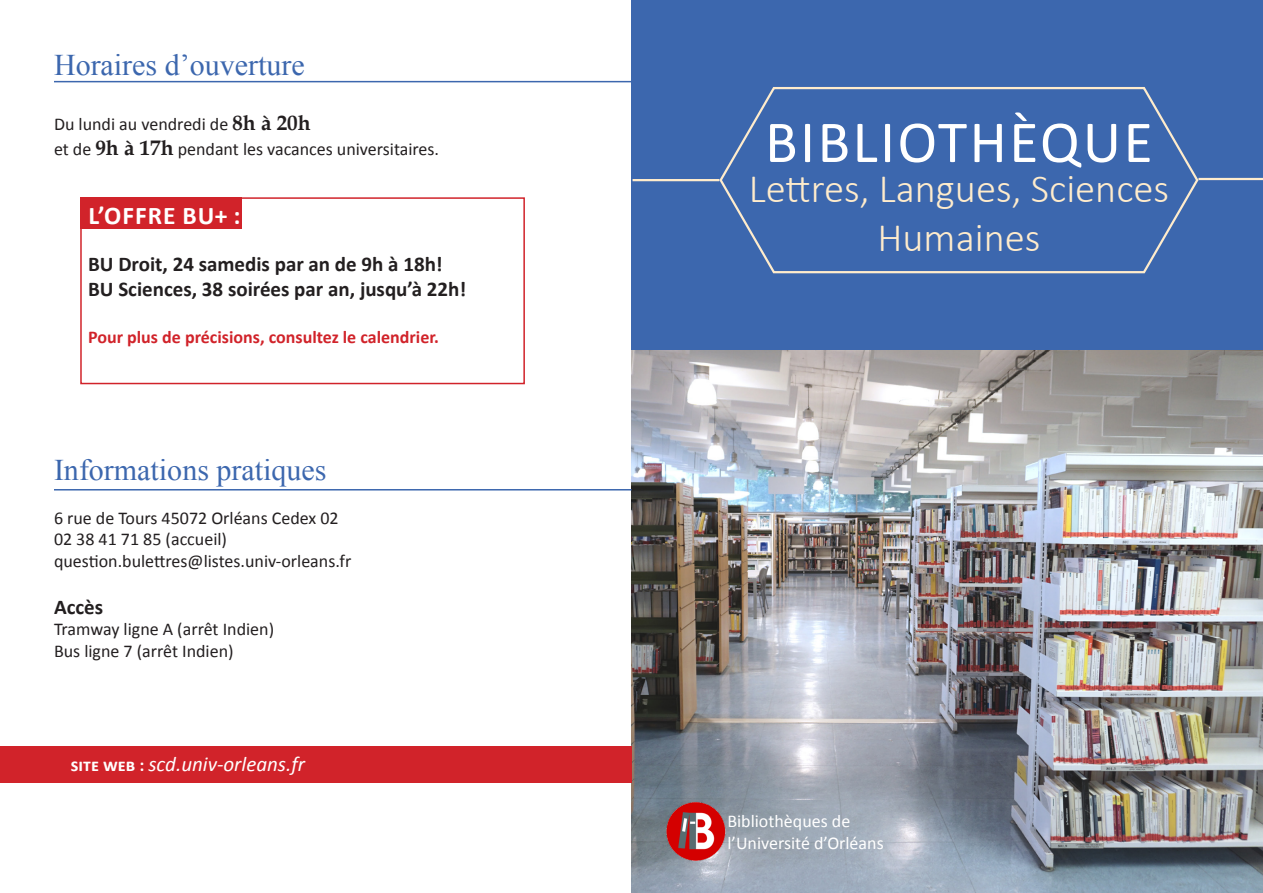
<style>
.page{position:relative;width:1263px;height:893px;background:#fff}
.page>*{position:absolute;margin:0;border:0;box-sizing:border-box;transform-origin:0 0}
.t1{font:60px "Calibri";letter-spacing:.04em;color:#fff}
.t2{font:300 40.5px/48.6px "Calibri";color:#ffeccc;text-align:center}
.Titres{font:30px "Times New Roman";color:#3c67ae}
.texte{font:700 25.5px "Calibri";letter-spacing:.04em;color:#fff}
.texte-2{font:700 21px "Calibri";color:#231f20}
.texte-3{font:italic 21px "Calibri";color:#fff}
.texte-4{font:18px "Calibri";color:#231f20}
.texte-5{font:700 18px "Calibri";color:#d1232a}
.texte-6{font:18px "Calibri";color:#fff}
.s1{font-family:"Book Antiqua";font-weight:700;font-size:21px}
.s2{font-weight:700;font-style:normal;font-size:18px}
</style>
<div class="page">
<img style="left:631px;top:350px;width:632px;height:543px">
<div style="left:631px;top:0;width:632px;height:350px;background:#3c67ae"></div>
<img style="left:665px;top:801px;width:60px;height:60px">
<svg style="left:718px;top:87px;width:482px;height:187px"></svg>
<hr style="left:632px;top:179px;width:87px;height:2px;background:#ffeccc">
<hr style="left:1198px;top:178px;width:65px;height:2px;background:#ffeccc">
<hr style="left:54px;top:489px;width:577px;height:1px;background:#3c67ae">
<hr style="left:54px;top:81px;width:577px;height:1px;background:#3c67ae">
<div style="left:0;top:746px;width:80px;height:36px;background:#d1232a"></div>
<div style="left:62px;top:746px;width:569px;height:36px;background:#d1232a"></div>
<div style="left:80px;top:197px;width:162px;height:32px;background:#d1232a"></div>
<div style="left:80px;top:197px;width:445px;height:187px;border:2px solid #d1232a"></div>
<p class="Titres" style="left:54px;top:45px;width:252px">Horaires d’ouverture</p>
<p class="texte-4" style="left:54px;top:113px;width:258px">Du lundi au vendredi de <span class="s1">8h à 20h</span></p>
<p class="texte-4" style="left:54px;top:138px;width:387px">et de <span class="s1">9h à 17h</span> pendant les vacances universitaires.</p>
<p class="texte" style="left:89px;top:200px;width:153px">L’OFFRE BU+ :</p>
<p class="texte-2" style="left:88px;top:251px;width:356px">BU Droit, 24 samedis par an de 9h à 18h!</p>
<p class="texte-2" style="left:88px;top:276px;width:380px">BU Sciences, 38 soirées par an, jusqu’à 22h!</p>
<p class="texte-5" style="left:88px;top:326px;width:352px">Pour plus de précisions, consultez le calendrier.</p>
<p class="Titres" style="left:54px;top:450px;width:274px">Informations pratiques</p>
<p class="texte-4" style="left:54px;top:506px;width:286px">6 rue de Tours 45072 Orléans Cedex 02</p>
<p class="texte-4" style="left:54px;top:528px;width:175px">02 38 41 71 85 (accueil)</p>
<p class="texte-4" style="left:54px;top:550px;width:299px">question.bulettres@listes.univ-orleans.fr</p>
<p class="texte-2" style="left:54px;top:593px;width:51px">Accès</p>
<p class="texte-4" style="left:54px;top:618px;width:222px">Tramway ligne A (arrêt Indien)</p>
<p class="texte-4" style="left:54px;top:640px;width:181px">Bus ligne 7 (arrêt Indien)</p>
<p class="texte-3" style="left:71px;top:749px;width:236px"><span class="s2">site web :</span> scd.univ-orleans.fr</p>
<p class="t1" style="left:765px;top:104px;width:389px">BIBLIOTHÈQUE</p>
<p class="t2" style="left:749px;top:164px;width:422px">Lettres, Langues, Sciences<br>Humaines</p>
<p class="texte-6" style="left:727px;top:810px;width:124px">Bibliothèques de</p>
<p class="texte-6" style="left:727px;top:831px;width:158px">l’Université d’Orléans</p>
</div>
